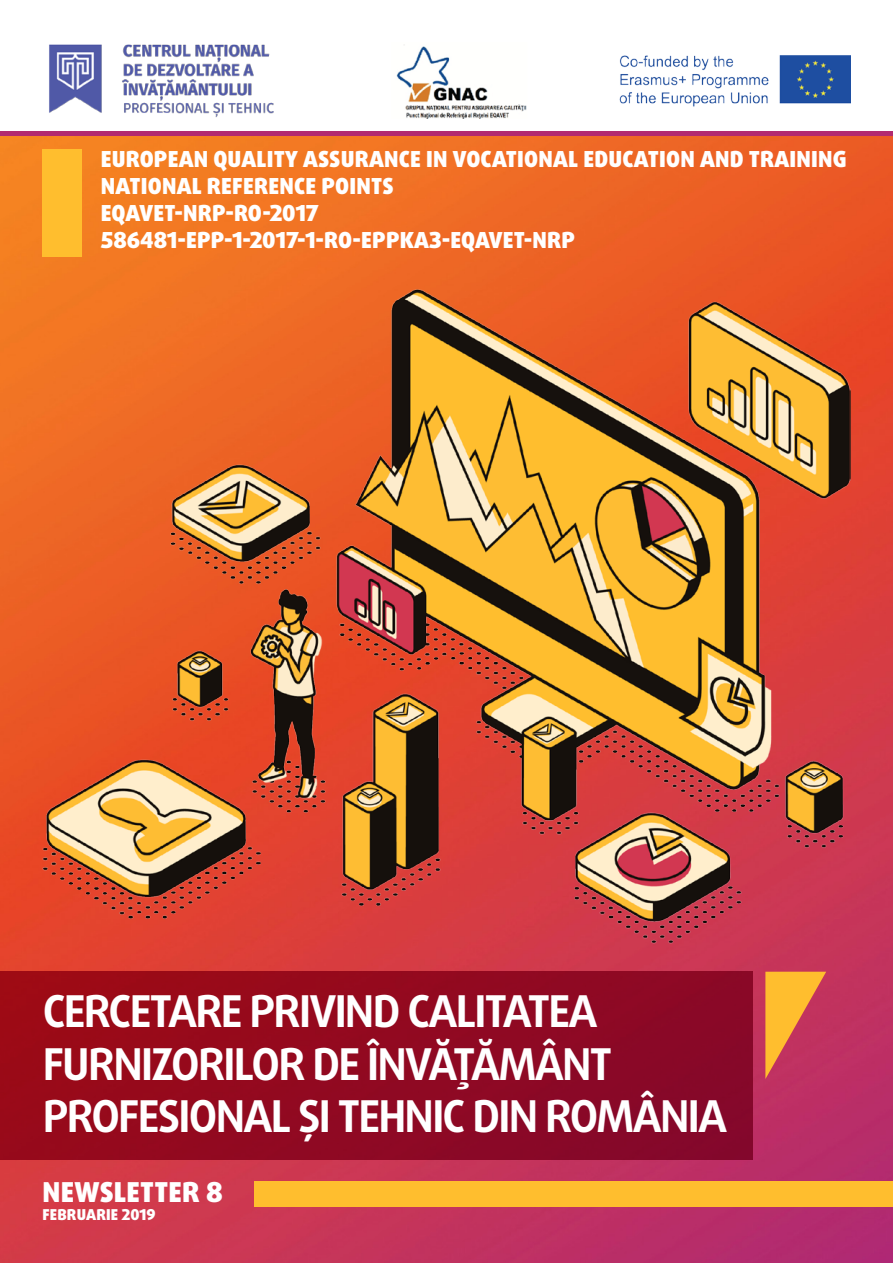
<style>
.page{position:relative;width:893px;height:1263px;background:#fff}
.page>*{position:absolute;margin:0;border:0;box-sizing:border-box;transform-origin:0 0}
.t1{font:700 43.8px/52.7px "Daxline Pro";letter-spacing:-.04em;color:#fff}
.t2{font:900 27.45px "Daxline Pro";letter-spacing:.01em;color:#fff}
.t3{font:900 22.05px/27px "Daxline Pro";letter-spacing:.01em;color:#fff}
.t4{font:900 15px "Daxline Pro";letter-spacing:.01em;color:#fff}
</style>
<div class="page">
<img style="left:0;top:136px;width:893px;height:1127px">
<img style="left:49px;top:44px;width:801px;height:74px">
<hr style="left:0;top:132px;width:893px;height:4px;background:#b22a70">
<img style="left:43px;top:288px;width:807px;height:656px">
<div style="left:0;top:972px;width:753px;height:188px;background:#910921"></div>
<div style="left:254px;top:1181px;width:639px;height:25px;background:#ffbe2e"></div>
<div style="left:43px;top:149px;width:39px;height:108px;background:#ffbe2e"></div>
<svg style="left:765px;top:972px;width:61px;height:107px;background:#df7747"></svg>
<p class="t3" style="left:101px;top:146px;width:81px">EUROPEAN</p>
<p class="t3" style="left:213px;top:146px;width:27px">QUALIT</p>
<p class="t3" style="left:285px;top:146px;width:48px">Y ASSURAN</p>
<p class="t3" style="left:399px;top:146px;width:154px">CE IN VOCATIONAL</p>
<p class="t3" style="left:583px;top:146px;width:190px">EDUCATION AND TRAININ</p>
<p class="t3" style="left:833px;top:146px;width:15px">G</p>
<p class="t3" style="left:101px;top:173px;width:75px">NATIONAL</p>
<p class="t3" style="left:207px;top:173px;width:28px">REFEREN</p>
<p class="t3" style="left:101px;top:173px;width:474px;text-indent:193px">CE POINTS<br>EQAVET-NRP-RO-2017<br>586481-EPP-1-2017-1-RO-EPPKA3-EQAVET-NRP</p>
<h1 class="t1" style="left:43px;top:985px;width:686px">CERCETARE PRIVIND CALITATEA<br>FURNIZORILOR DE ÎNVĂȚĂMÂNT<br>PROFESIONAL ȘI TEHNIC DIN ROMÂNIA</h1>
<p class="t2" style="left:43px;top:1174px;width:182px">NEWSLETTER 8</p>
<p class="t4" style="left:43px;top:1205px;width:114px">FEBRUARIE 2019</p>
</div>
